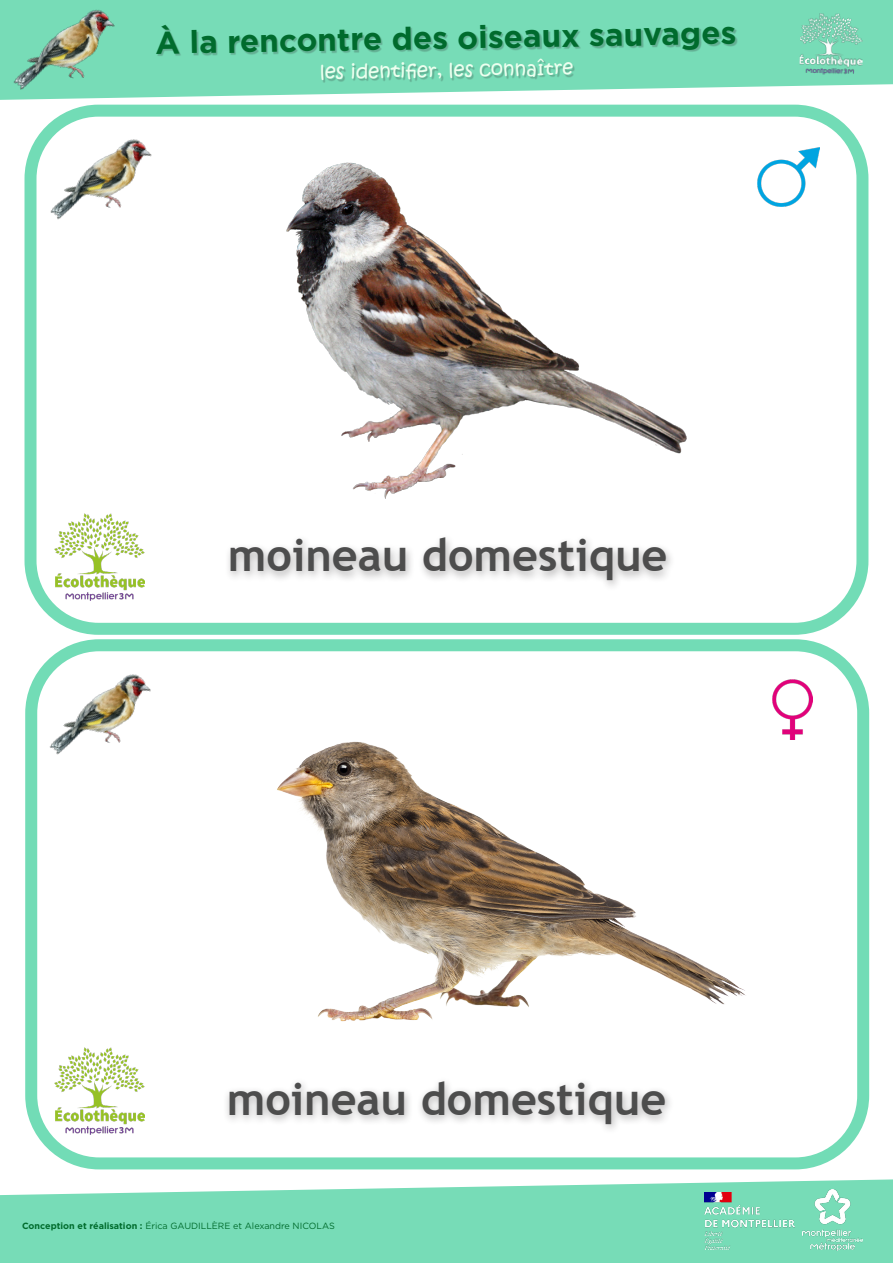
<style>
.page{position:relative;width:893px;height:1263px;background:#fff}
.page>*{position:absolute;margin:0;border:0;box-sizing:border-box;transform-origin:0 0}
.t1{font:700 45px "Trebuchet MS";color:#4d4d4d}
.t2{font:700 31.5px "Gotham";color:#006b2d}
.t3{font:19.5px "Kristen ITC";color:#edffef}
.t4{font:9px "Gotham";color:#006c2d}
.s1{font-weight:700}
</style>
<div class="page">
<svg style="left:0;top:1179px;width:893px;height:84px;background:#86dfbf"></svg>
<svg style="left:143px;top:0;width:750px;height:98px;background:#8be1c1"></svg>
<div style="left:157px;top:25px;width:580px;height:58px;background:#231f20;opacity:.24"></div>
<img style="left:799px;top:13px;width:64px;height:62px">
<img style="left:705px;top:1193px;width:89px;height:56px">
<img style="left:802px;top:1190px;width:61px;height:60px">
<img style="left:0;top:0;width:143px;height:105px">
<div style="left:25px;top:105px;width:843px;height:530px;border:12px solid #72dcb6;border-radius:68px"></div>
<img style="left:54px;top:513px;width:91px;height:88px">
<img style="left:758px;top:147px;width:61px;height:60px">
<img style="left:26px;top:105px;width:153px;height:152px">
<div style="left:224px;top:533px;width:451px;height:58px;background:#231f20;opacity:.34"></div>
<img style="left:286px;top:162px;width:401px;height:337px">
<div style="left:25px;top:639px;width:844px;height:530px;border:12px solid #72dcb6;border-radius:68px"></div>
<img style="left:54px;top:1047px;width:91px;height:87px">
<img style="left:772px;top:679px;width:40px;height:60px">
<img style="left:25px;top:640px;width:154px;height:152px">
<div style="left:223px;top:1076px;width:451px;height:59px;background:#231f20;opacity:.34"></div>
<img style="left:277px;top:741px;width:469px;height:281px">
<h2 class="t2" style="left:155px;top:22px;width:582px;rotate:-1deg">À la rencontre des oiseaux sauvages</h2>
<h3 class="t3" style="left:319px;top:59px;width:255px;rotate:-1deg">les identifi er, les connaître</h3>
<p class="t1" style="left:228px;top:527px;width:441px">moineau domestique</p>
<p class="t1" style="left:227px;top:1071px;width:441px">moineau domestique</p>
<p class="t4" style="left:22px;top:1219px;width:314px"><span class="s1">Conception et réalisation :</span> Érica GAUDILLÈRE et Alexandre NICOLAS</p>
</div>
